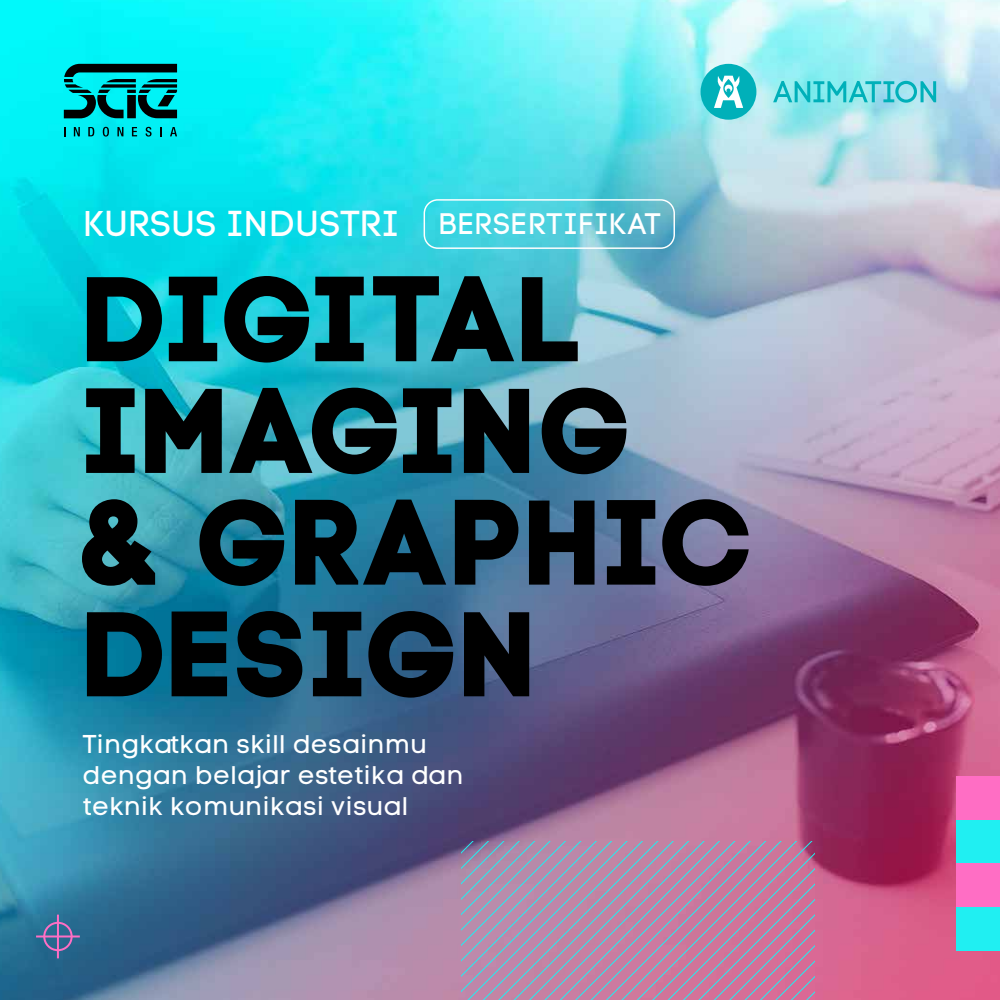
<style>
.page{position:relative;width:1000px;height:1000px;background:#fff}
.page>*{position:absolute;margin:0;border:0;box-sizing:border-box;transform-origin:0 0}
.t1{font:120px/111.6px "Code Pro Bold LC";color:#000}
.t2{font:35.7px "Code Pro LC";color:#fff}
.t3{font:25.5px/30.6px "Code Pro LC";letter-spacing:.02em;color:#fff}
.s1{font-size:29.4px}
</style>
<div class="page">
<img style="left:0;top:0;width:999px;height:999px">
<div style="left:955px;top:775px;width:44px;height:44px;background:#ff6ec4"></div>
<div style="left:955px;top:819px;width:44px;height:44px;background:#20eff2"></div>
<div style="left:955px;top:863px;width:44px;height:44px;background:#ff6ec4"></div>
<div style="left:955px;top:907px;width:44px;height:43px;background:#20eff2"></div>
<div style="left:43px;top:921px;width:30px;height:29px;border:2px solid #ff6ec4;border-radius:50%"></div>
<hr style="left:57px;top:914px;width:2px;height:44px;background:#ff6ec4">
<hr style="left:36px;top:935px;width:44px;height:2px;background:#ff6ec4">
<svg style="left:461px;top:841px;width:353px;height:158px;background:#b786a7"></svg>
<div style="left:423px;top:199px;width:251px;height:50px;border:1px solid #fff;border-radius:14px"></div>
<svg style="left:64px;top:64px;width:113px;height:54px;background:#007b7d"></svg>
<svg style="left:74px;top:127px;width:6px;height:9px"></svg>
<svg style="left:88px;top:127px;width:6px;height:9px"></svg>
<svg style="left:103px;top:127px;width:6px;height:9px"></svg>
<svg style="left:117px;top:127px;width:6px;height:9px"></svg>
<svg style="left:132px;top:127px;width:5px;height:9px"></svg>
<svg style="left:145px;top:127px;width:6px;height:9px"></svg>
<svg style="left:170px;top:127px;width:7px;height:9px"></svg>
<svg style="left:700px;top:64px;width:56px;height:56px;background:#4ac9cf"></svg>
<svg style="left:773px;top:81px;width:162px;height:22px;background:#5fd2da"></svg>
<h2 class="t2" style="left:83px;top:203px;width:579px">KURSUS INDUSTRI <span class="s1">BERSERTIFIKAT</span></h2>
<h1 class="t1" style="left:81px;top:262px;width:673px">DIGITAL<br>IMAGING<br>&amp; GRAPHIC<br>DESIGN</h1>
<p class="t3" style="left:83px;top:729px;width:382px">Tingkatkan skill desainmu dengan belajar estetika dan teknik komunikasi visual</p>
</div>
